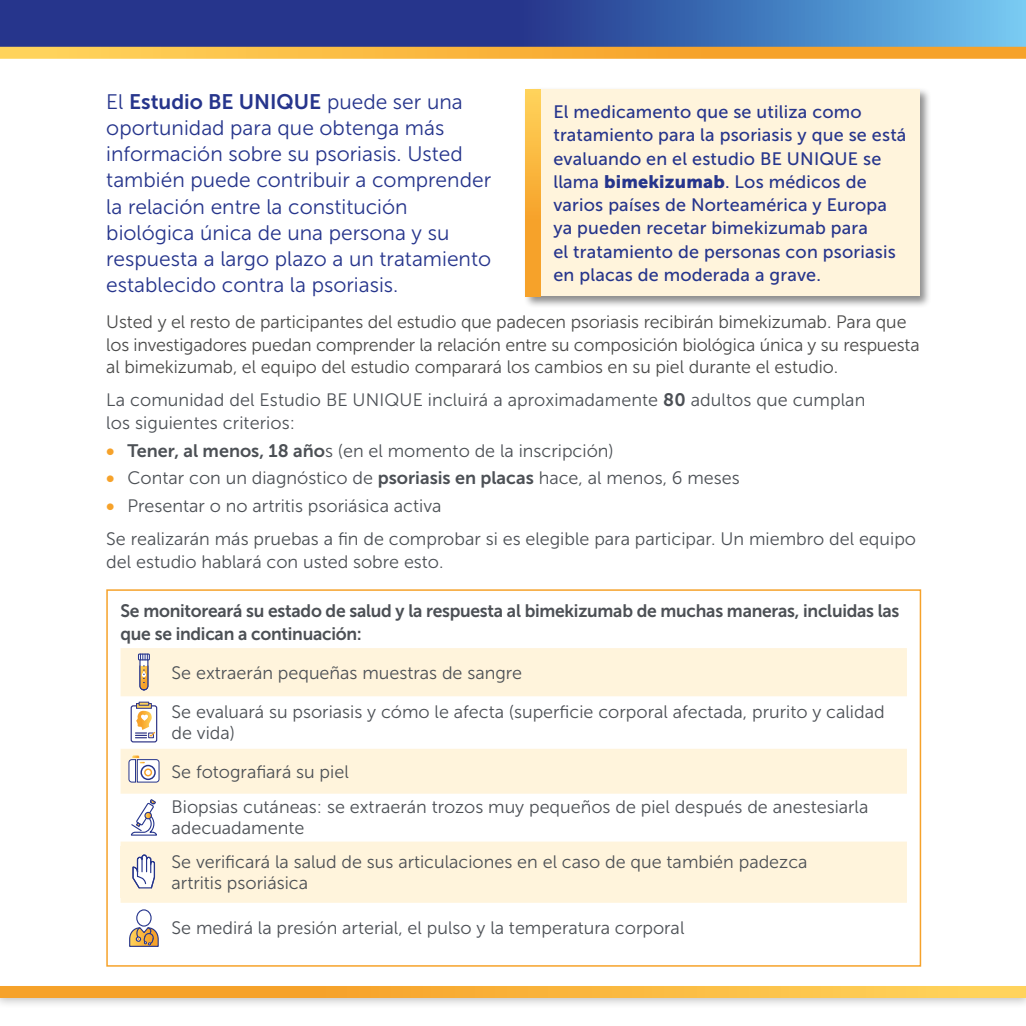
<style>
.page{position:relative;width:1026px;height:1026px;background:#fff}
.page>*{position:absolute;margin:0;border:0;box-sizing:border-box;transform-origin:0 0}
.t1{font:21px/26.2px "Museo Sans 300";color:#26358c}
.t2{font:21px "Museo Sans 700";color:#26358c}
.t3{font:18px/22.5px "Museo Sans 300";color:#4c5055}
.t4{font:18px/22.5px "Museo Sans 300";letter-spacing:-.005em;color:#4a4a49}
.t5{font:18px/23.2px "Museo Sans 500";letter-spacing:.01em;color:#26358c}
.t6{font:18px/22.5px "Museo Sans 700";letter-spacing:-.015em;color:#4c5055}
.s1{font-family:"Museo Sans 300"}
.s2{font-family:"Museo Sans 700"}
.s3{font-family:"Museo Sans 900";color:#f6a22a}
.s4{font-family:"Museo Sans 900"}
</style>
<div class="page">
<svg style="left:0;top:0;width:1026px;height:47px"></svg>
<svg style="left:0;top:986px;width:1026px;height:12px"></svg>
<svg style="left:0;top:47px;width:1026px;height:12px"></svg>
<div style="left:523px;top:87px;width:408px;height:221px;background:#000;opacity:.45"></div>
<div style="left:526px;top:89px;width:394px;height:207px;background:#fff4dc"></div>
<svg style="left:526px;top:89px;width:15px;height:207px"></svg>
<svg style="left:121px;top:648px;width:786px;height:255px;fill:#fff4dc"></svg>
<div style="left:138px;top:654px;width:12px;height:6px;border:1px solid #26358c"></div>
<svg style="left:139px;top:654px;width:10px;height:37px"></svg>
<div style="left:131px;top:706px;width:26px;height:36px;background:#fff;border-radius:2px"></div>
<div style="left:131px;top:705px;width:26px;height:37px;border:1px solid #2b3184;border-radius:2px"></div>
<hr style="left:137px;top:704px;width:14px;height:4px;background:#ffd35c">
<div style="left:136px;top:703px;width:16px;height:6px;border:1px solid #2b3184"></div>
<div style="left:139px;top:702px;width:10px;height:4px;border:1px solid #2b3184"></div>
<svg style="left:136px;top:711px;width:20px;height:27px"></svg>
<svg style="left:128px;top:756px;width:32px;height:27px"></svg>
<svg style="left:130px;top:798px;width:27px;height:38px"></svg>
<div style="left:144px;top:812px;width:8px;height:7px;border:1px solid #26358c;border-radius:50%"></div>
<div style="left:121px;top:846px;width:46px;height:51px;background:#fff4dc"></div>
<svg style="left:132px;top:854px;width:24px;height:35px"></svg>
<div style="left:136px;top:909px;width:16px;height:18px;border:1px solid #26358c;border-radius:50%"></div>
<svg style="left:129px;top:926px;width:30px;height:21px"></svg>
<div style="left:106px;top:589px;width:815px;height:378px;border:2px solid #f6a22a"></div>
<p class="t2" style="left:106px;top:90px;width:358px"><span class="s1">El</span> Estudio BE UNIQUE <span class="s1">puede ser una</span></p>
<p class="t1" style="left:106px;top:115px;width:386px">oportunidad para que obtenga más información sobre su psoriasis. Usted también puede contribuir a comprender la relación entre la constitución biológica única de una persona y su respuesta a largo plazo a un tratamiento establecido contra la psoriasis.</p>
<p class="t4" style="left:106px;top:311px;width:815px">Usted y el resto de participantes del estudio que padecen psoriasis recibirán bimekizumab. Para que los investigadores puedan comprender la relación entre su composición biológica única y su respuesta al bimekizumab, el equipo del estudio comparará los cambios en su piel durante el estudio.</p>
<p class="t3" style="left:106px;top:389px;width:761px">La comunidad del Estudio BE UNIQUE incluirá a aproximadamente <span class="s2">80</span> adultos que cumplan los siguientes criterios:</p>
<p class="t3" style="left:106px;top:439px;width:509px"><span class="s3">•</span> <span class="s2">Tener, al menos, 18 año</span>s (en el momento de la inscripción)</p>
<p class="t3" style="left:106px;top:467px;width:635px"><span class="s3">•</span> Contar con un diagnóstico de <span class="s2">psoriasis en placas</span> hace, al menos, 6 meses</p>
<p class="t3" style="left:106px;top:490px;width:811px;line-height:33.2px"><span class="s3">•</span> Presentar o no artritis psoriásica activa<br>Se realizarán más pruebas a fin de comprobar si es elegible para participar. Un miembro del equipo</p>
<p class="t3" style="left:106px;top:551px;width:339px">del estudio hablará con usted sobre esto.</p>
<p class="t6" style="left:121px;top:600px;width:780px">Se monitoreará su estado de salud y la respuesta al bimekizumab de muchas maneras, incluidas las que se indican a continuación:</p>
<p class="t3" style="left:172px;top:661px;width:352px">Se extraerán pequeñas muestras de sangre</p>
<p class="t3" style="left:172px;top:702px;width:715px;line-height:21px">Se evaluará su psoriasis y cómo le afecta (superficie corporal afectada, prurito y calidad de vida)</p>
<p class="t3" style="left:172px;top:754px;width:698px;line-height:35.8px">Se fotografiará su piel<br>Biopsias cutáneas: se extraerán trozos muy pequeños de piel después de anestesiarla</p>
<p class="t3" style="left:172px;top:812px;width:638px;line-height:33.6px">adecuadamente<br>Se verificará la salud de sus articulaciones en el caso de que también padezca</p>
<p class="t3" style="left:172px;top:872px;width:138px">artritis psoriásica</p>
<p class="t3" style="left:172px;top:917px;width:514px">Se medirá la presión arterial, el pulso y la temperatura corporal</p>
<p class="t5" style="left:553px;top:100px;width:355px">El medicamento que se utiliza como tratamiento para la psoriasis y que se está evaluando en el estudio BE UNIQUE se llama <span class="s4">bimekizumab</span>. Los médicos de varios países de Norteamérica y Europa ya pueden recetar bimekizumab para<br>el tratamiento de personas con psoriasis en placas de moderada a grave.</p>
</div>
